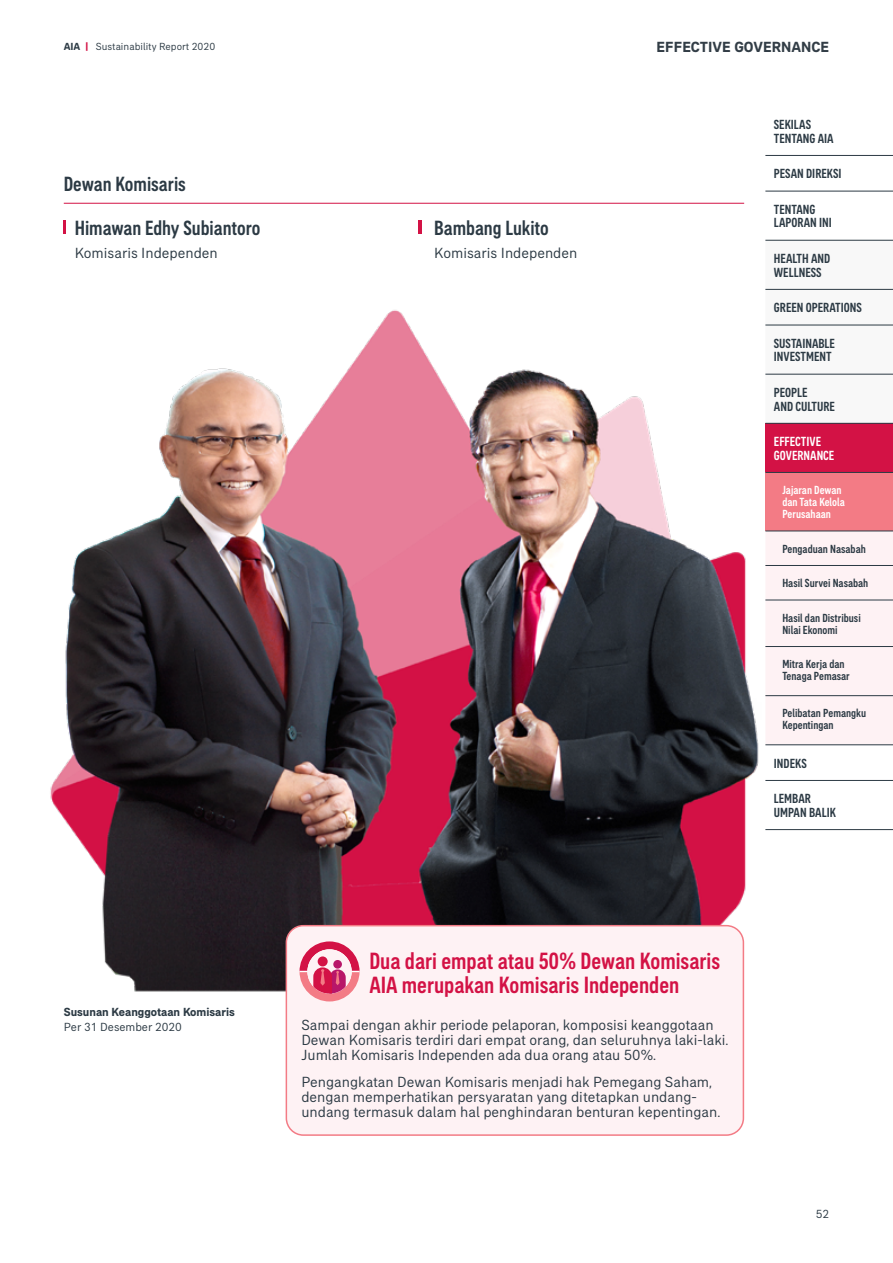
<style>
.page{position:relative;width:893px;height:1263px;background:#fff}
.page>*{position:absolute;margin:0;border:0;box-sizing:border-box;transform-origin:0 0}
.t1{font:500 condensed 24px/24px "AIA Everest";color:#d31245}
.t2{font:500 condensed 21px "AIA Everest";color:#2c3a44}
.t3{font:15px/15px "AIA Everest";color:#2c3a44}
.t4{font:700 15px "AIA Everest";color:#323d46}
.t5{font:500 condensed 13.5px/13.5px "AIA Everest";color:#2c3a44}
.t6{font:500 condensed 13.5px/13.5px "AIA Everest";color:#fff}
.t7{font:500 condensed 12px/12px "AIA Everest";color:#2c3a44}
.t8{font:500 condensed 12px/12px "AIA Everest";color:#fff}
.t9{font:700 12px "AIA Everest";color:#2c3a44}
.t10{font:12px "AIA Everest";color:#2c3a44}
.t11{font:10.5px "AIA Everest";color:#2c3a44}
.s1{font-weight:700}
.s2{font-weight:800;color:#d31245}
</style>
<div class="page">
<img style="left:50px;top:202px;width:843px;height:934px">
<div style="left:286px;top:926px;width:457px;height:209px;background:#fef2f4;border-radius:17px"></div>
<div style="left:286px;top:925px;width:458px;height:211px;border:2px solid #f37b85;border-radius:17px"></div>
<svg style="left:299px;top:941px;width:61px;height:60px"></svg>
<hr style="left:418px;top:220px;width:4px;height:14px;background:#d31245">
<svg style="left:64px;top:220px;width:2px;height:14px"></svg>
<hr style="left:64px;top:203px;width:680px;height:1px;background:#d31245">
<svg style="left:765px;top:190px;width:128px;height:233px"></svg>
<div style="left:765px;top:423px;width:128px;height:49px;background:#d31245"></div>
<div style="left:765px;top:472px;width:128px;height:59px;background:#f37b85"></div>
<svg style="left:765px;top:532px;width:128px;height:297px"></svg>
<hr style="left:765px;top:155px;width:128px;height:1px;background:#2c3a44">
<hr style="left:765px;top:191px;width:128px;height:1px;background:#2c3a44">
<hr style="left:765px;top:240px;width:128px;height:1px;background:#2c3a44">
<hr style="left:765px;top:289px;width:128px;height:1px;background:#2c3a44">
<hr style="left:765px;top:325px;width:128px;height:1px;background:#2c3a44">
<hr style="left:765px;top:374px;width:128px;height:1px;background:#2c3a44">
<hr style="left:765px;top:423px;width:128px;height:1px;background:#2c3a44">
<hr style="left:765px;top:565px;width:128px;height:1px;background:#2c3a44">
<hr style="left:765px;top:600px;width:128px;height:1px;background:#2c3a44">
<hr style="left:765px;top:646px;width:128px;height:1px;background:#2c3a44">
<hr style="left:765px;top:695px;width:128px;height:1px;background:#2c3a44">
<hr style="left:765px;top:744px;width:128px;height:1px;background:#2c3a44">
<hr style="left:765px;top:780px;width:128px;height:1px;background:#2c3a44">
<hr style="left:765px;top:829px;width:128px;height:1px;background:#2c3a44">
<hr style="left:765px;top:472px;width:128px;height:1px;background:#2c3a44">
<hr style="left:765px;top:531px;width:128px;height:1px;background:#2c3a44">
<p class="t11" style="left:64px;top:40px;width:153px"><span class="s1">AIA</span> <span class="s2">|</span> Sustainability Report 2020</p>
<h2 class="t2" style="left:64px;top:172px;width:124px">Dewan Komisaris</h2>
<h2 class="t2" style="left:75px;top:216px;width:187px">Himawan Edhy Subiantoro</h2>
<p class="t3" style="left:75px;top:245px;width:145px">Komisaris Independen</p>
<h2 class="t2" style="left:434px;top:216px;width:116px">Bambang Lukito</h2>
<p class="t3" style="left:434px;top:245px;width:145px">Komisaris Independen</p>
<p class="t4" style="left:657px;top:38px;width:174px">EFFECTIVE GOVERNANCE</p>
<p class="t5" style="left:774px;top:118px;width:61px">SEKILAS<br>TENTANG AIA</p>
<p class="t5" style="left:774px;top:167px;width:69px">PESAN DIREKSI</p>
<p class="t5" style="left:774px;top:202px;width:60px">TENTANG<br>LAPORAN INI</p>
<p class="t5" style="left:774px;top:252px;width:58px">HEALTH AND<br>WELLNESS</p>
<p class="t5" style="left:774px;top:301px;width:89px">GREEN OPERATIONS</p>
<p class="t5" style="left:774px;top:336px;width:63px">SUSTAINABLE<br>INVESTMENT</p>
<p class="t5" style="left:774px;top:386px;width:63px">PEOPLE<br>AND CULTURE</p>
<p class="t6" style="left:774px;top:435px;width:62px">EFFECTIVE<br>GOVERNANCE</p>
<p class="t8" style="left:782px;top:484px;width:64px">Jajaran Dewan dan Tata Kelola<br>Perusahaan</p>
<p class="t7" style="left:782px;top:542px;width:85px">Pengaduan Nasabah</p>
<p class="t7" style="left:782px;top:577px;width:87px">Hasil Survei Nasabah</p>
<p class="t7" style="left:782px;top:611px;width:80px">Hasil dan Distribusi<br>Nilai Ekonomi</p>
<p class="t7" style="left:782px;top:658px;width:69px">Mitra Kerja dan<br>Tenaga Pemasar</p>
<p class="t7" style="left:782px;top:707px;width:85px">Pelibatan Pemangku<br>Kepentingan</p>
<p class="t5" style="left:774px;top:756px;width:34px">INDEKS</p>
<p class="t5" style="left:774px;top:792px;width:64px">LEMBAR<br>UMPAN BALIK</p>
<p class="t9" style="left:64px;top:1005px;width:173px">Susunan Keanggotaan Komisaris</p>
<p class="t10" style="left:64px;top:1020px;width:120px">Per 31 Desember 2020</p>
<h1 class="t1" style="left:369px;top:949px;width:352px">Dua dari empat atau 50% Dewan Komisaris<br>AIA merupakan Komisaris Independen</h1>
<p class="t3" style="left:301px;top:1017px;width:429px">Sampai dengan akhir periode pelaporan, komposisi keanggotaan<br>Dewan Komisaris terdiri dari empat orang, dan seluruhnya laki-laki.<br>Jumlah Komisaris Independen ada dua orang atau 50%.</p>
<p class="t3" style="left:301px;top:1074px;width:421px">Pengangkatan Dewan Komisaris menjadi hak Pemegang Saham, dengan memperhatikan persyaratan yang ditetapkan undang&shy;undang termasuk dalam hal penghindaran benturan kepentingan.</p>
<p class="t10" style="left:816px;top:1207px;width:15px">52</p>
</div>
